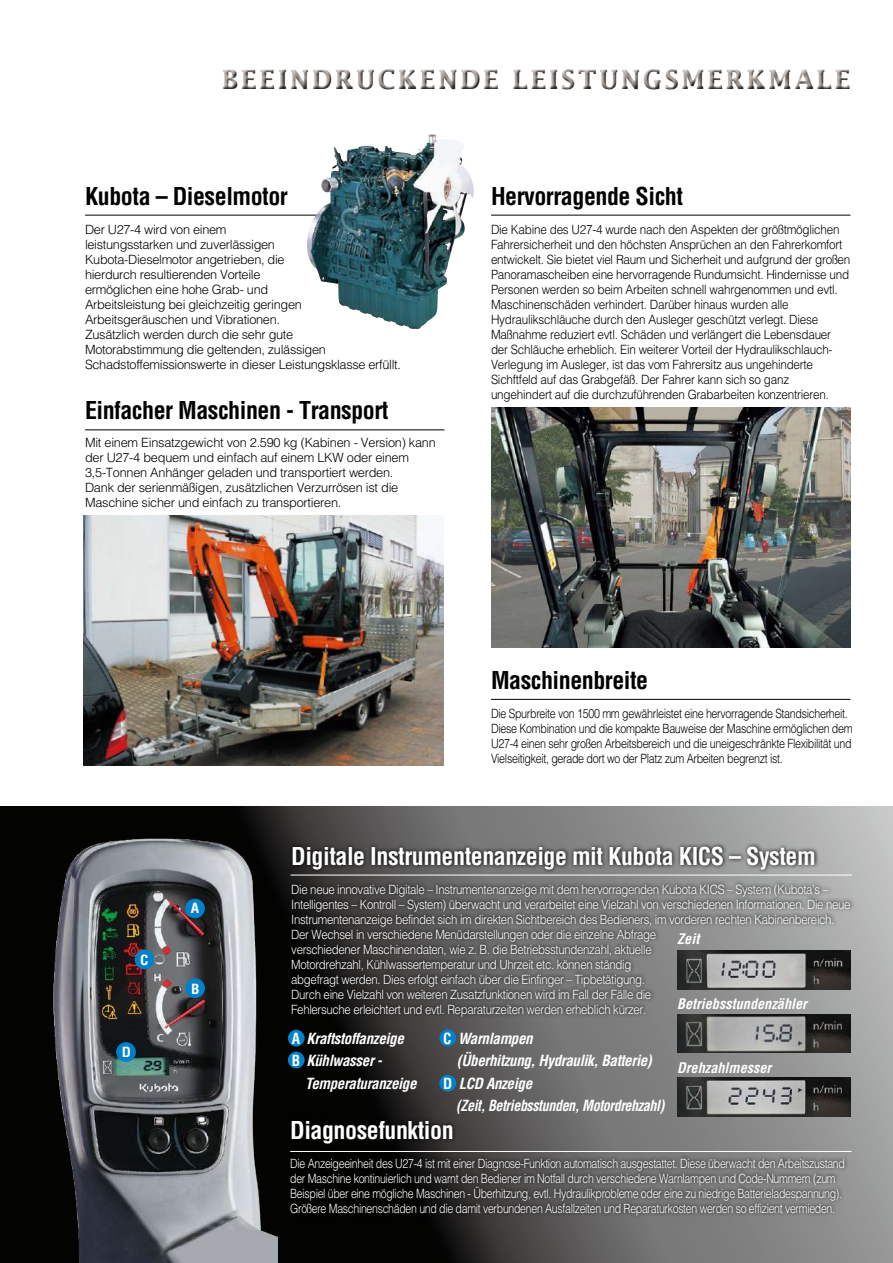
<style>
.page{position:relative;width:893px;height:1263px;background:#fff}
.page>*{position:absolute;margin:0;border:0;box-sizing:border-box;transform-origin:0 0}
.t1{font:700 27px "Lucida";letter-spacing:.1em;color:#a69e99;scale:.9 1}
.t2{font:700 condensed 24px "Helvetica";letter-spacing:-.02em;color:#000}
.t3{font:700 condensed 24px "Helvetica";letter-spacing:-.02em;color:#fff}
.t4{font:italic 700 condensed 15px/22.5px "Helvetica";letter-spacing:-.025em;color:#fff}
.t5{font:italic 700 condensed 15px "Helvetica";letter-spacing:-.025em;color:#fff;scale:.94 1}
.t6{font:italic 700 condensed 14.25px "Helvetica";color:#fff}
.t7{font:700 condensed 13.65px "Helvetica";color:#fff;scale:1.1 1}
.t8{font:300 12.75px/15px "Helvetica";letter-spacing:-.03em;color:#fff;scale:.9 1}
.t9{font:300 12.75px/15px "Helvetica";letter-spacing:-.02em;color:#000;scale:.92 1}
.t10{font:300 12.75px/15.1px "Helvetica";letter-spacing:-.02em;color:#000}
.t11{font:300 12.75px/15px "Helvetica";letter-spacing:-.03em;color:#fff;scale:.83 1}
.t12{font:300 12.75px/15px "Helvetica";letter-spacing:-.02em;color:#000;scale:.84 1}
.s1{font-style:normal}
</style>
<div class="page">
<svg style="left:0;top:806px;width:893px;height:457px;background:#5b5b5b"></svg>
<img style="left:16px;top:830px;width:261px;height:433px">
<img style="left:491px;top:407px;width:359px;height:240px">
<img style="left:84px;top:516px;width:359px;height:249px">
<img style="left:677px;top:1020px;width:173px;height:33px">
<img style="left:677px;top:1078px;width:173px;height:38px">
<div style="left:185px;top:899px;width:20px;height:19px;background:#0081cc;border-radius:50%"></div>
<div style="left:135px;top:949px;width:19px;height:20px;background:#0081cc;border-radius:50%"></div>
<div style="left:116px;top:1042px;width:20px;height:20px;background:#0081cc;border-radius:50%"></div>
<div style="left:185px;top:978px;width:20px;height:20px;background:#0081cc;border-radius:50%"></div>
<div style="left:288px;top:1030px;width:17px;height:16px;background:#0081cc;border-radius:50%"></div>
<div style="left:288px;top:1052px;width:17px;height:16px;background:#0081cc;border-radius:50%"></div>
<div style="left:439px;top:1029px;width:17px;height:17px;background:#0081cc;border-radius:50%"></div>
<div style="left:439px;top:1075px;width:17px;height:16px;background:#0081cc;border-radius:50%"></div>
<hr style="left:85px;top:215px;width:359px;height:1px;background:#000">
<hr style="left:491px;top:215px;width:359px;height:1px;background:#000">
<hr style="left:491px;top:699px;width:359px;height:1px;background:#000">
<hr style="left:85px;top:429px;width:359px;height:1px;background:#000">
<svg style="left:287px;top:842px;width:567px;height:178px;background:#616060"></svg>
<hr style="left:291px;top:875px;width:561px;height:1px;background:#fff">
<div style="left:220px;top:67px;width:634px;height:27px;background:#000;opacity:.75"></div>
<img style="left:307px;top:135px;width:125px;height:180px">
<svg style="left:286px;top:1117px;width:562px;height:102px;background:#4a4a4a"></svg>
<hr style="left:290px;top:1151px;width:561px;height:1px;background:#fff">
<h1 class="t1" style="left:222px;top:63px;width:700px">BEEINDRUCKENDE LEISTUNGSMERKMALE</h1>
<h2 class="t2" style="left:85px;top:182px;width:204px">Kubota – Dieselmotor</h2>
<p class="t10" style="left:85px;top:221px;width:317px">Der U27-4 wird von einem<br>leistungsstarken und zuverlässigen<br>Kubota-Dieselmotor angetrieben, die<br>hierdurch resultierenden Vorteile<br>ermöglichen eine hohe Grab- und<br>Arbeitsleistung bei gleichzeitig geringen Arbeitsgeräuschen und Vibrationen.<br>Zusätzlich werden durch die sehr gute<br>Motorabstimmung die geltenden, zulässigen Schadstoffemissionswerte in dieser Leistungsklasse erfüllt.</p>
<h2 class="t2" style="left:85px;top:396px;width:305px">Einfacher Maschinen - Transport</h2>
<p class="t10" style="left:85px;top:435px;width:352px">Mit einem Einsatzgewicht von 2.590 kg (Kabinen - Version) kann der U27-4 bequem und einfach auf einem LKW oder einem 3,5-Tonnen Anhänger geladen und transportiert werden.<br>Dank der serienmäßigen, zusätzlichen Verzurrösen ist die Maschine sicher und einfach zu transportieren.</p>
<h2 class="t2" style="left:491px;top:182px;width:193px">Hervorragende Sicht</h2>
<p class="t9" style="left:491px;top:221px;width:392px">Die Kabine des U27-4 wurde nach den Aspekten der größtmöglichen Fahrersicherheit und den höchsten Ansprüchen an den Fahrerkomfort entwickelt. Sie bietet viel Raum und Sicherheit und aufgrund der großen Panoramascheiben eine hervorragende Rundumsicht. Hindernisse und Personen werden so beim Arbeiten schnell wahrgenommen und evtl.<br>Maschinenschäden verhindert. Darüber hinaus wurden alle Hydraulikschläuche durch den Ausleger geschützt verlegt. Diese Maßnahme reduziert evtl. Schäden und verlängert die Lebensdauer der Schläuche erheblich. Ein weiterer Vorteil der Hydraulikschlauch-Verlegung im Ausleger, ist das vom Fahrersitz aus ungehinderte Sichftfeld auf das Grabgefäß. Der Fahrer kann sich so ganz ungehindert auf die durchzuführenden Grabarbeiten konzentrieren.</p>
<h2 class="t2" style="left:491px;top:666px;width:159px">Maschinenbreite</h2>
<p class="t12" style="left:491px;top:705px;width:432px">Die Spurbreite von 1500 mm gewährleistet eine hervorragende Standsicherheit.<br>Diese Kombination und die kompakte Bauweise der Maschine ermöglichen dem U27-4 einen sehr großen Arbeitsbereich und die uneigeschränkte Flexibilität und Vielseitigkeit, gerade dort wo der Platz zum Arbeiten begrenzt ist.</p>
<p class="t7" style="left:140px;top:951px;width:9px">C</p>
<p class="t7" style="left:122px;top:1044px;width:10px">D</p>
<p class="t7" style="left:191px;top:900px;width:8px">a</p>
<p class="t7" style="left:191px;top:980px;width:9px">B</p>
<h2 class="t3" style="left:291px;top:842px;width:526px">Digitale Instrumentenanzeige mit Kubota KICS – System</h2>
<p class="t8" style="left:291px;top:881px;width:623px">Die neue innovative Digitale – Instrumentenanzeige mit dem hervorragenden Kubota KICS – System (Kubota’s – Intelligentes – Kontroll – System) überwacht und verarbeitet eine Vielzahl von verschiedenen Informationen. Die neue Instrumentenanzeige befindet sich im direkten Sichtbereich des Bedieners, im vorderen rechten Kabinenbereich.<br>Der Wechsel in verschiedene Menüdarstellungen oder die einzelne Abfrage<br>verschiedener Maschinendaten, wie z. B. die Betriebsstundenzahl, aktuelle<br>Motordrehzahl, Kühlwassertemperatur und Uhrzeit etc. können ständig<br>abgefragt werden. Dies erfolgt einfach über die Einfinger – Tipbetätigung.<br>Durch eine Vielzahl von weiteren Zusatzfunktionen wird im Fall der Fälle die<br>Fehlersuche erleichtert und evtl. Reparaturzeiten werden erheblich kürzer.</p>
<p class="t6" style="left:677px;top:930px;width:24px">Zeit</p>
<p class="t6" style="left:677px;top:995px;width:131px">Betriebsstundenzähler</p>
<p class="t4" style="left:292px;top:1027px;width:114px"><span class="s1">A</span> Kraftstoffanzeige<br><span class="s1">B</span> Kühlwasser -</p>
<p class="t4" style="left:305px;top:1072px;width:113px">Temperaturanzeige</p>
<p class="t4" style="left:443px;top:1027px;width:91px"><span class="s1">C</span> Warnlampen</p>
<p class="t4" style="left:457px;top:1049px;width:197px">(Überhitzung, Hydraulik, Batterie)</p>
<p class="t4" style="left:443px;top:1072px;width:90px"><span class="s1">D</span> LCD Anzeige</p>
<p class="t5" style="left:456px;top:1096px;width:223px">(Zeit, Betriebsstunden, Motordrehzahl)</p>
<p class="t6" style="left:677px;top:1059px;width:96px">Drehzahlmesser</p>
<h2 class="t3" style="left:290px;top:1116px;width:165px">Diagnosefunktion</h2>
<p class="t11" style="left:290px;top:1155px;width:670px">Die Anzeigeeinheit des U27-4 ist mit einer Diagnose-Funktion automatisch ausgestattet. Diese überwacht den Arbeitszustand der Maschine kontinuierlich und warnt den Bediener im Notfall durch verschiedene Warnlampen und Code-Nummern (zum Beispiel über eine mögliche Maschinen - Überhitzung, evtl. Hydraulikprobleme oder eine zu niedrige Batterieladespannung).<br>Größere Maschinenschäden und die damit verbundenen Ausfallzeiten und Reparaturkosten werden so effizient vermieden.</p>
</div>
